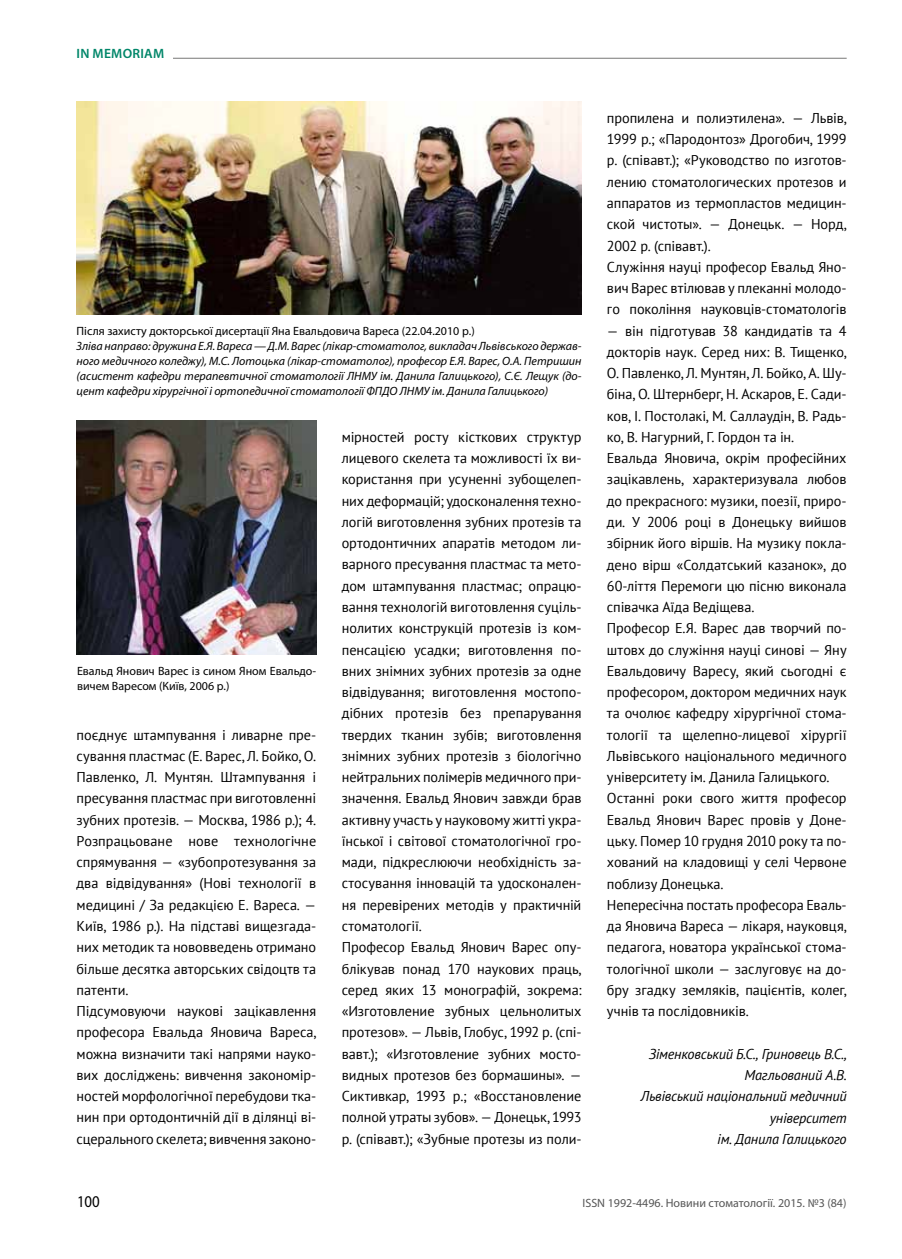
<style>
.page{position:relative;width:902px;height:1259px;background:#fff}
.page>*{position:absolute;margin:0;border:0;box-sizing:border-box;transform-origin:0 0}
.t1{font:16.5px "Myriad Pro";color:#000;scale:.9 1}
.t2{font:14.25px/21.3px "PT Sans";letter-spacing:-.005em;color:#000}
.t3{font:italic 14.25px/21.3px "PT Sans";letter-spacing:-.015em;color:#000;text-align:right}
.t4{font:600 13.5px "Myriad Pro";letter-spacing:.02em;color:#008669}
.t5{font:italic 12px/15px "Myriad Pro";color:#000;text-align:justify}
.t6{font:12px/15px "Myriad Pro";color:#000}
.t7{font:12px "Myriad Pro";color:#565656}
</style>
<div class="page">
<hr style="left:158px;top:58px;width:688px;height:1px;background:#878786">
<div style="left:77px;top:40px;width:96px;height:27px;background:#fff"></div>
<img style="left:77px;top:102px;width:504px;height:212px">
<img style="left:77px;top:420px;width:239px;height:234px">
<p class="t4" style="left:77px;top:45px;width:89px">IN MEMORIAM</p>
<p class="t6" style="left:77px;top:323px;width:399px">Після захисту докторської дисертації Яна Евальдовича Вареса (22.04.2010 р.)</p>
<p class="t5" style="left:77px;top:338px;width:506px">Зліва направо: дружина Е.Я. Вареса — Д.М. Варес (лікар-стоматолог, викладач Львівського держав&shy;ного медичного коледжу), М.С. Лотоцька (лікар-стоматолог), професор Е.Я. Варес, О.А. Петришин (асистент кафедри терапевтичної стоматології ЛНМУ ім. Данила Галицького), С.Є. Лещук (до&shy;цент кафедри хірургічної і ортопедичної стоматології ФПДО ЛНМУ ім. Данила Галицького)</p>
<p class="t6" style="left:77px;top:663px;width:241px">Евальд Янович Варес із сином Яном Евальдо&shy;вичем Варесом (Київ, 2006 р.)</p>
<p class="t2" style="left:77px;top:723px;width:241px">поєднує штампування і ливарне пре&shy;сування пластмас (Е. Варес, Л. Бойко, О.<br>Павленко, Л. Мунтян. Штампування і пресування пластмас при виготовленні зубних протезів. — Москва, 1986 р.); 4.<br>Розпрацьоване нове технологічне спрямування — «зубопротезування за два відвідування» (Нові технології в медицині / За редакцією Е. Вареса. — Київ, 1986 р.). На підставі вищезгада&shy;них методик та нововведень отримано більше десятка авторських свідоцтв та патенти.<br>Підсумовуючи наукові зацікавлення професора Евальда Яновича Вареса, можна визначити такі напрями науко&shy;вих досліджень: вивчення закономір&shy;ностей морфологічної перебудови тка&shy;нин при ортодонтичній дії в ділянці ві&shy;сцерального скелета; вивчення законо-</p>
<p class="t2" style="left:342px;top:426px;width:241px">мірностей росту кісткових структур лицевого скелета та можливості їх ви&shy;користання при усуненні зубощелеп&shy;них деформацій; удосконалення техно&shy;логій виготовлення зубних протезів та ортодонтичних апаратів методом ли&shy;варного пресування пластмас та мето&shy;дом штампування пластмас; опрацю&shy;вання технологій виготовлення суціль&shy;нолитих конструкцій протезів із ком&shy;пенсацією усадки; виготовлення по&shy;вних знімних зубних протезів за одне відвідування; виготовлення мостопо&shy;дібних протезів без препарування твердих тканин зубів; виготовлення знімних зубних протезів з біологічно нейтральних полімерів медичного при&shy;значення. Евальд Янович завжди брав активну участь у науковому житті укра&shy;їнської і світової стоматологічної гро&shy;мади, підкреслюючи необхідність за&shy;стосування інновацій та удосконален&shy;ня перевірених методів у практичній стоматології.<br>Професор Евальд Янович Варес опу&shy;блікував понад 170 наукових праць, серед яких 13 монографій, зокрема: «Изготовление зубных цельнолитых протезов». — Львів, Глобус, 1992 р. (спі&shy;вавт.); «Изготовление зубних мосто&shy;видных протезов без бормашины». — Сиктивкар, 1993 р.; «Восстановление полной утраты зубов». — Донецьк, 1993 р. (співавт.); «Зубные протезы из поли-</p>
<p class="t2" style="left:607px;top:107px;width:241px">пропилена и полиэтилена». — Львів, 1999 р.; «Пародонтоз» Дрогобич, 1999 р. (співавт.); «Руководство по изготов&shy;лению стоматологических протезов и аппаратов из термопластов медицин&shy;ской чистоты». — Донецьк. — Норд, 2002 р. (співавт.).<br>Служіння науці професор Евальд Яно&shy;вич Варес втілював у плеканні молодо&shy;го покоління науковців-стоматологів</p>
<p class="t2" style="left:607px;top:319px;width:241px">— він підготував 38 кандидатів та 4 докторів наук. Серед них: В. Тищенко, О. Павленко, Л. Мунтян, Л. Бойко, А. Шу&shy;біна, О. Штернберг, Н. Аскаров, Е. Сади&shy;ков, І. Постолакі, М. Саллаудін, В. Радь&shy;ко, В. Нагурний, Г. Гордон та ін.<br>Евальда Яновича, окрім професійних зацікавлень, характеризувала любов до прекрасного: музики, поезії, приро&shy;ди. У 2006 році в Донецьку вийшов збірник його віршів. На музику покла&shy;дено вірш «Солдатський казанок», до 60-ліття Перемоги цю пісню виконала співачка Аїда Ведіщева.<br>Професор Е.Я. Варес дав творчий по&shy;штовх до служіння науці синові — Яну Евальдовичу Варесу, який сьогодні є професором, доктором медичних наук та очолює кафедру хірургічної стома&shy;тології та щелепно-лицевої хірургії Львівського національного медичного університету ім. Данила Галицького.<br>Останні роки свого життя професор Евальд Янович Варес провів у Доне&shy;цьку. Помер 10 грудня 2010 року та по&shy;хований на кладовищі у селі Червоне поблизу Донецька.<br>Непересічна постать професора Еваль&shy;да Яновича Вареса — лікаря, науковця, педагога, новатора української стома&shy;тологічної школи — заслуговує на до&shy;бру згадку земляків, пацієнтів, колег, учнів та послідовників.</p>
<p class="t3" style="left:640px;top:1042px;width:207px">Зіменковський Б.С., Гриновець В.С.,<br>Магльований А.В.<br>Львівський національний медичний університет<br>ім. Данила Галицького</p>
<p class="t1" style="left:77px;top:1191px;width:27px">100</p>
<p class="t7" style="left:582px;top:1195px;width:265px">ISSN 1992-4496. Новини стоматології. 2015. №3 (84)</p>
</div>
